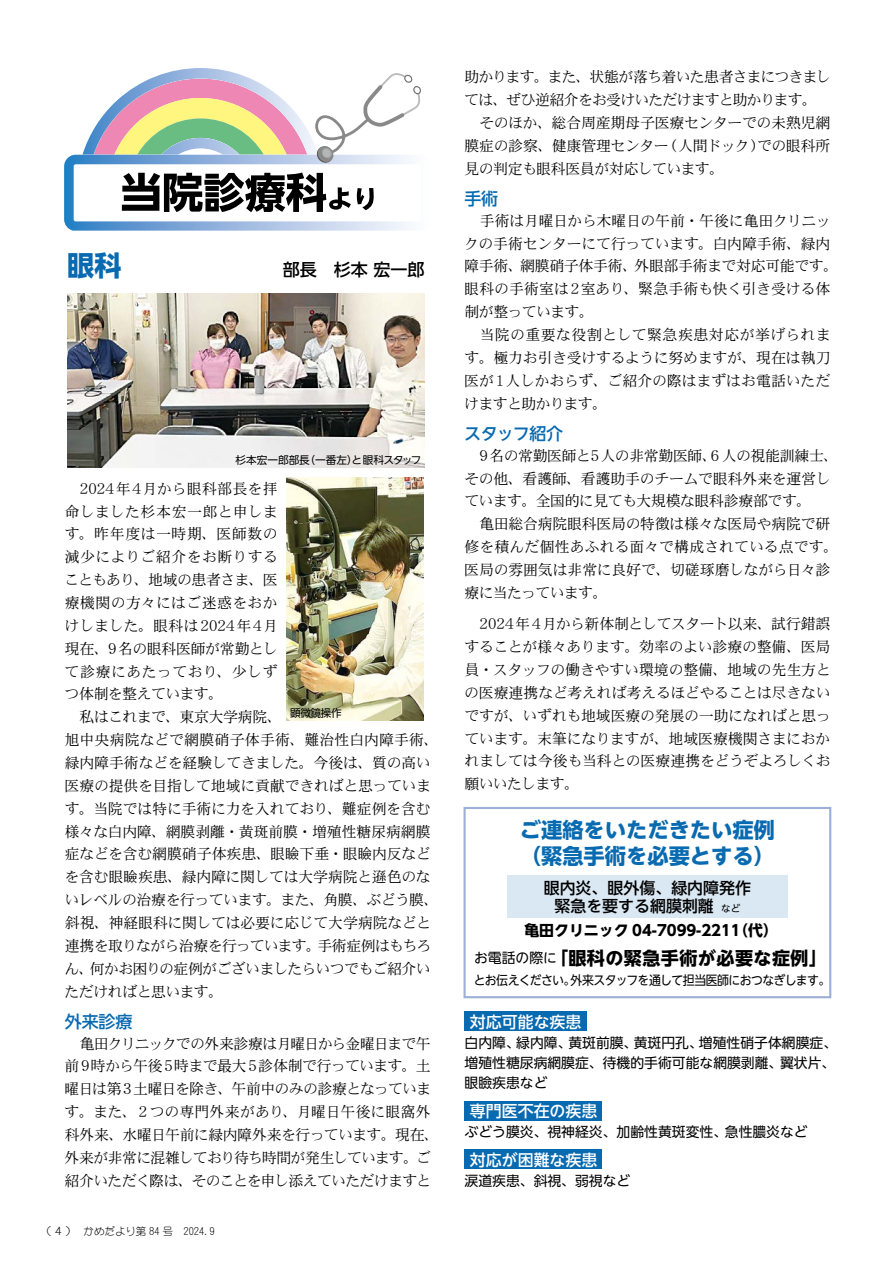
<style>
.page{position:relative;width:893px;height:1263px;background:#fff}
.page>*{position:absolute;margin:0;border:0;box-sizing:border-box;transform-origin:0 0}
.t1{font:700 27.6px "UD Shin Go NT Pro";color:#086ab0}
.t2{font:700 21.3px/26.5px "UD Shin Go NT Pro";color:#086ab0}
.t3{font:700 18px "UD Shin Go NT Pro";letter-spacing:.025em;color:#000}
.t4{font:500 16.95px "UD Shin Go NT Pro";letter-spacing:-.015em;color:#086ab0}
.t5{font:500 16.95px "UD Shin Go NT Pro";color:#000}
.t6{font:500 15.9px/18px "UD Shin Go NT Pro";color:#000;text-align:center}
.t7{font:500 15.9px "UD Shin Go NT Pro";color:#fff}
.t8{font:14.85px/22.8px "DFHS Mincho W3 WINP RKSJ H";letter-spacing:-.02em;color:#000}
.t9{font:14.85px/22.8px "DFHS Mincho W3 WINP RKSJ H";letter-spacing:-.04em;color:#000}
.t10{font:700 14.85px "UD Shin Go NT Pro";color:#000}
.t11{font:13.8px/20.2px "UD Shin Go NT Pro";color:#000}
.t12{font:12.75px "UD Shin Go NT Pro";letter-spacing:-.05em;color:#000;scale:.93 1}
.t13{font:10.65px "UD Shin Go NT Pro";color:#000}
.t14{font:10.65px "DF Maru Gothic Lt WIN RKSJ H";letter-spacing:-.01em;color:#000}
.s1{font-size:11.1px}
.s2{font-weight:400;font-size:9.6px}
.s3{font-weight:400;font-size:13.8px}
</style>
<div class="page">
<img style="left:64px;top:162px;width:345px;height:69px">
<div style="left:74px;top:164px;width:347px;height:57px;background:#fff;border-radius:2px"></div>
<svg style="left:65px;top:68px;width:356px;height:144px"></svg>
<div style="left:464px;top:1011px;width:122px;height:20px;background:#086ab0"></div>
<div style="left:464px;top:1100px;width:138px;height:20px;background:#086ab0"></div>
<div style="left:464px;top:1149px;width:138px;height:20px;background:#086ab0"></div>
<img style="left:286px;top:477px;width:137px;height:244px">
<img style="left:67px;top:294px;width:357px;height:174px">
<div style="left:507px;top:875px;width:281px;height:43px;background:#dae8f3"></div>
<div style="left:463px;top:807px;width:368px;height:191px;border:2px solid #9cafd7"></div>
<h1 class="t1" style="left:67px;top:243px;width:56px">眼科</h1>
<p class="t5" style="left:283px;top:256px;width:143px">部長　杉本 宏一郎</p>
<p class="t13" style="left:235px;top:452px;width:187px">杉本宏一郎部長（一番左）と眼科スタッフ</p>
<p class="t8" style="left:64px;top:477px;width:376px">　2024年4月から眼科部長を拝<br>命しました杉本宏一郎と申しま<br>す。昨年度は一時期、医師数の<br>減少によりご紹介をお断りする<br>こともあり、地域の患者さま、医<br>療機関の方々にはご迷惑をおか<br>けしました。眼科は2024年4月<br>現在、9名の眼科医師が常勤とし<br>て診療にあたっており、少しず<br>つ体制を整えています。<br>　私はこれまで、東京大学病院、<br>旭中央病院などで網膜硝子体手術、難治性白内障手術、緑内障手術などを経験してきました。今後は、質の高い医療の提供を目指して地域に貢献できればと思っています。当院では特に手術に力を入れており、難症例を含む様々な白内障、網膜剥離・黄斑前膜・増殖性糖尿病網膜症などを含む網膜硝子体疾患、眼瞼下垂・眼瞼内反などを含む眼瞼疾患、緑内障に関しては大学病院と遜色のないレベルの治療を行っています。また、角膜、ぶどう膜、斜視、神経眼科に関しては必要に応じて大学病院などと連携を取りながら治療を行っています。手術症例はもちろん、何かお困りの症例がございましたらいつでもご紹介いただければと思います。</p>
<p class="t4" style="left:65px;top:1008px;width:69px">外来診療</p>
<p class="t9" style="left:65px;top:1032px;width:376px">　亀田クリニックでの外来診療は月曜日から金曜日まで午前9時から午後5時まで最大5診体制で行っています。土曜日は第3土曜日を除き、午前中のみの診療となっています。また、２つの専門外来があり、月曜日午後に眼窩外科外来、水曜日午前に緑内障外来を行っています。現在、外来が非常に混雑しており待ち時間が発生しています。ご紹介いただく際は、そのことを申し添えていただけますと</p>
<p class="t13" style="left:290px;top:704px;width:53px">顕微鏡操作</p>
<p class="t14" style="left:45px;top:1226px;width:172px"><span class="s1">( 4 )</span> かめだより第 84 号　2024.9</p>
<p class="t8" style="left:464px;top:66px;width:368px">助かります。また、状態が落ち着いた患者さまにつきましては、ぜひ逆紹介をお受けいただけますと助かります。　そのほか、総合周産期母子医療センターでの未熟児網膜症の診察、健康管理センター (人間ドック)での眼科所見の判定も眼科医員が対応しています。</p>
<p class="t4" style="left:464px;top:185px;width:35px">手術</p>
<p class="t8" style="left:464px;top:209px;width:376px">　手術は月曜日から木曜日の午前・午後に亀田クリニックの手術センターにて行っています。白内障手術、緑内障手術、網膜硝子体手術、外眼部手術まで対応可能です。眼科の手術室は2室あり、緊急手術も快く引き受ける体制が整っています。<br>　当院の重要な役割として緊急疾患対応が挙げられます。極力お引き受けするように努めますが、現在は執刀医が1人しかおらず、ご紹介の際はまずはお電話いただけますと助かります。</p>
<p class="t4" style="left:464px;top:420px;width:100px">スタッフ紹介</p>
<p class="t8" style="left:464px;top:444px;width:376px">　9名の常勤医師と5人の非常勤医師、６人の視能訓練士、その他、看護師、看護助手のチームで眼科外来を運営しています。全国的に見ても大規模な眼科診療部です。<br>　亀田総合病院眼科医局の特徴は様々な医局や病院で研修を積んだ個性あふれる面々で構成されている点です。医局の雰囲気は非常に良好で、切磋琢磨しながら日々診療に当たっています。</p>
<p class="t8" style="left:464px;top:613px;width:368px;text-align:justify">　2024年4月から新体制としてスタート以来、試行錯誤することが様々あります。効率のよい診療の整備、医局員・スタッフの働きやすい環境の整備、地域の先生方との医療連携など考えれば考えるほどやることは尽きないですが、いずれも地域医療の発展の一助になればと思っています。末筆になりますが、地域医療機関さまにおかれましては今後も当科との医療連携をどうぞよろしくお願いいたします。</p>
<h2 class="t2" style="left:520px;top:816px;width:257px">ご連絡をいただきたい症例（緊急手術を必要とする）</h2>
<p class="t6" style="left:544px;top:878px;width:209px">眼内炎、眼外傷、緑内障発作緊急を要する網膜刺離 <span class="s2">など</span></p>
<p class="t10" style="left:524px;top:919px;width:255px">亀田クリニック 04-7099-2211（代）</p>
<p class="t3" style="left:474px;top:943px;width:355px"><span class="s3">お電話の際に</span>「眼科の緊急手術が必要な症例」</p>
<p class="t12" style="left:474px;top:969px;width:385px">とお伝えください。外来スタッフを通して担当医師におつなぎします。</p>
<p class="t7" style="left:470px;top:1008px;width:113px">対応可能な疾患</p>
<p class="t11" style="left:465px;top:1032px;width:374px">白内障、緑内障、黄斑前膜、黄斑円孔、増殖性硝子体網膜症、増殖性糖尿病網膜症、待機的手術可能な網膜剥離、翼状片、眼瞼疾患など</p>
<p class="t7" style="left:470px;top:1098px;width:129px">専門医不在の疾患</p>
<p class="t11" style="left:465px;top:1121px;width:345px">ぶどう膜炎、視神経炎、加齢性黄斑変性、急性膿炎など</p>
<p class="t7" style="left:470px;top:1147px;width:129px">対応が困難な疾患</p>
<p class="t11" style="left:465px;top:1170px;width:167px">涙道疾患、斜視、弱視など</p>
</div>
